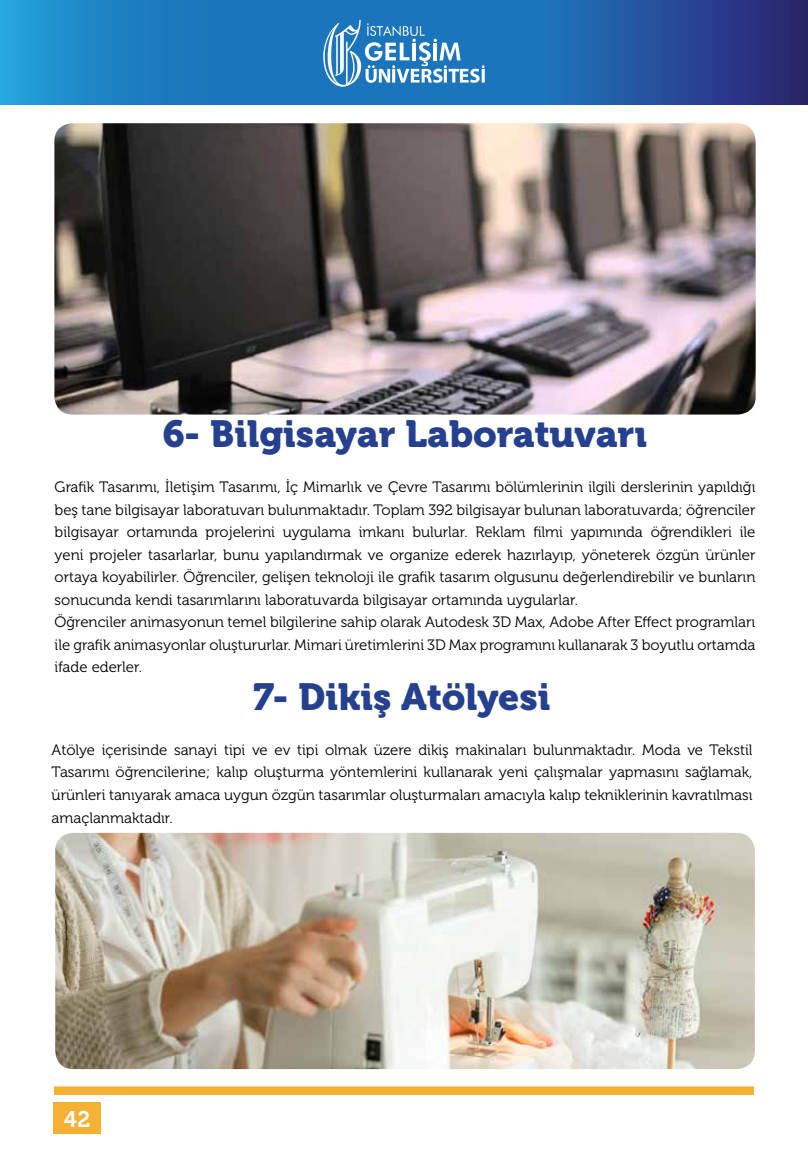
<style>
.page{position:relative;width:808px;height:1149px;background:#fff}
.page>*{position:absolute;margin:0;border:0;box-sizing:border-box;transform-origin:0 0}
.t1{font:37.5px "Museo 900";color:#25408f}
.t2{font:22.5px "Museo 700";color:#fff}
.t3{font:15px/22.5px "Museo 300";color:#000}
</style>
<div class="page">
<svg style="left:0;top:0;width:808px;height:104px"></svg>
<div style="left:54px;top:1086px;width:700px;height:8px;background:#f6b033"></div>
<div style="left:54px;top:1101px;width:47px;height:32px;background:#f6b033"></div>
<svg style="left:320px;top:20px;width:165px;height:68px"></svg>
<img style="left:54px;top:123px;width:702px;height:291px">
<img style="left:55px;top:832px;width:700px;height:236px">
<h1 class="t1" style="left:163px;top:412px;width:486px">6- Bilgisayar Laboratuvarı</h1>
<p class="t3" style="left:55px;top:476px;width:702px">Grafik Tasarımı, İletişim Tasarımı, İç Mimarlık ve Çevre Tasarımı bölümlerinin ilgili derslerinin yapıldığı beş tane bilgisayar laboratuvarı bulunmaktadır. Toplam 392 bilgisayar bulunan laboratuvarda; öğrenciler bilgisayar ortamında projelerini uygulama imkanı bulurlar. Reklam filmi yapımında öğrendikleri ile yeni projeler tasarlarlar, bunu yapılandırmak ve organize ederek hazırlayıp, yöneterek özgün ürünler ortaya koyabilirler. Öğrenciler, gelişen teknoloji ile grafik tasarım olgusunu değerlendirebilir ve bunların sonucunda kendi tasarımlarını laboratuvarda bilgisayar ortamında uygularlar.<br>Öğrenciler animasyonun temel bilgilerine sahip olarak Autodesk 3D Max, Adobe After Effect programları ile grafik animasyonlar oluştururlar. Mimari üretimlerini 3D Max programını kullanarak 3 boyutlu ortamda ifade ederler.</p>
<h1 class="t1" style="left:254px;top:675px;width:298px">7- Dikiş Atölyesi</h1>
<p class="t3" style="left:52px;top:738px;width:702px;text-align:justify">Atölye içerisinde sanayi tipi ve ev tipi olmak üzere dikiş makinaları bulunmaktadır. Moda ve Tekstil Tasarımı öğrencilerine; kalıp oluşturma yöntemlerini kullanarak yeni çalışmalar yapmasını sağlamak, ürünleri tanıyarak amaca uygun özgün tasarımlar oluşturmaları amacıyla kalıp tekniklerinin kavratılması amaçlanmaktadır.</p>
<h2 class="t2" style="left:64px;top:1105px;width:28px">42</h2>
</div>
